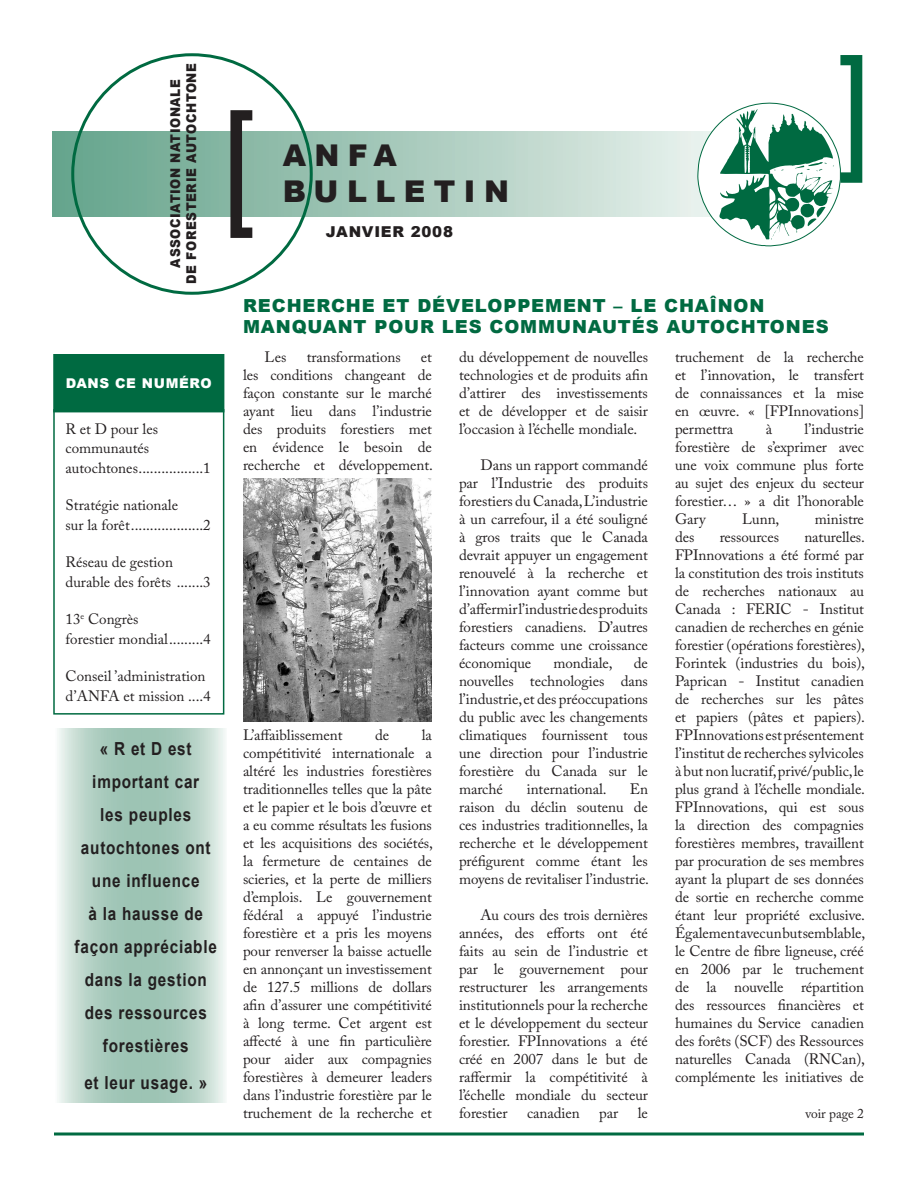
<style>
.page{position:relative;width:918px;height:1188px;background:#fff}
.page>*{position:absolute;margin:0;border:0;box-sizing:border-box;transform-origin:0 0}
.t1{font:900 30px "Arial";letter-spacing:.28em;color:#231f20}
.t2{font:700 18px/33px "Arial";letter-spacing:.05em;color:#231f20;text-align:center;scale:.85 1}
.t3{font:900 18px/21.6px "Arial";letter-spacing:.05em;color:#006a41}
.t4{font:15px/18px "Adobe Caslon Pro";letter-spacing:-.005em;color:#231f20;text-align:justify}
.t5{font:900 15px "Arial";letter-spacing:.05em;color:#231f20}
.t6{font:900 13.5px "Arial";letter-spacing:.05em;color:#231f20;scale:.9 1}
.t7{font:900 13.5px "Arial";letter-spacing:.05em;color:#fff}
.t8{font:13.5px "Adobe Caslon Pro";letter-spacing:-.005em;color:#231f20}
</style>
<div class="page">
<svg style="left:53px;top:132px;width:645px;height:85px;background:#a3c7b9"></svg>
<svg style="left:230px;top:110px;width:22px;height:128px;background:#56625c"></svg>
<svg style="left:698px;top:55px;width:164px;height:191px"></svg>
<div style="left:54px;top:355px;width:170px;height:57px;background:#006a41"></div>
<div style="left:53px;top:354px;width:171px;height:58px;border:2px solid #006a41"></div>
<div style="left:53px;top:409px;width:171px;height:306px;border:2px solid #006a41"></div>
<img style="left:243px;top:478px;width:189px;height:244px">
<svg style="left:58px;top:728px;width:167px;height:374px;background:#b4d1c5"></svg>
<svg style="left:54px;top:1132px;width:810px;height:4px;background:#3f8f70"></svg>
<p class="t6" style="left:182px;top:284px;width:247px;rotate:-90deg">DE FORESTERIE AUTOCHTONE</p>
<p class="t6" style="left:165px;top:268px;width:211px;rotate:-90deg">ASSOCIATION NATIONALE</p>
<p class="t7" style="left:66px;top:373px;width:12px">DAN</p>
<p class="t7" style="left:100px;top:373px;width:114px">S CE NUMÉRO</p>
<p class="t4" style="left:66px;top:419px;width:147px;line-height:19.5px;text-align:left">R et D pour les communautés autochtones.................1</p>
<p class="t4" style="left:66px;top:495px;width:147px;line-height:19.5px">Stratégie nationale<br>sur la forêt...................2</p>
<p class="t4" style="left:66px;top:552px;width:147px;line-height:19.5px">Réseau de gestion durable des forêts .......3</p>
<p class="t4" style="left:66px;top:609px;width:147px;line-height:19.5px">13<sup>e</sup> Congrès<br>forestier mondial.........4</p>
<p class="t4" style="left:66px;top:666px;width:147px;line-height:19.5px">Conseil ’administration d’anfa et mission ....4</p>
<p class="t2" style="left:100px;top:732px;width:109px">« R et D est</p>
<p class="t2" style="left:75px;top:765px;width:169px">important car<br>les peuples autochtones ont une influence<br>à la hausse de façon appréciable dans la gestion des ressources forestières</p>
<p class="t2" style="left:84px;top:1067px;width:146px">et leur usage. »</p>
<p class="t1" style="left:283px;top:133px;width:116px">ANFA</p>
<p class="t1" style="left:283px;top:169px;width:223px">BULLETIN</p>
<p class="t5" style="left:326px;top:221px;width:129px">JANVIER 2008</p>
<p class="t3" style="left:243px;top:294px;width:587px">RECHERCHE ET DÉVELOPPEMENT – LE CHAÎNON<br>MANQUANT POUR LES COMMUNAUTÉS AUTOCHTONES</p>
<p class="t4" style="left:265px;top:348px;width:23px">Les</p>
<p class="t4" style="left:307px;top:348px;width:96px">transformations</p>
<p class="t4" style="left:459px;top:348px;width:191px">du développement de nouvelles technologies et de produits afin d’attirer des investissements et de développer et de saisir l’occasion à l’échelle mondiale.</p>
<p class="t4" style="left:459px;top:456px;width:191px;text-indent:22px">Dans un rapport commandé par l’Industrie des produits forestiers du Canada, L’industrie à un carrefour, il a été souligné à gros traits que le Canada devrait appuyer un engagement renouvelé à la recherche et l’innovation ayant comme but d’affermir l’industrie des produits forestiers canadiens. D’autres facteurs comme une croissance économique</p>
<p class="t4" style="left:675px;top:348px;width:190px">truchement de la recherche et l’innovation, le transfert de connaissances et la mise en œuvre. « [FPInnovations] permettra</p>
<p class="t4" style="left:243px;top:348px;width:192px;text-indent:178px">et les conditions changeant de façon constante sur le marché ayant lieu dans l’industrie des produits forestiers met en évidence le besoin de recherche et développement.</p>
<p class="t4" style="left:675px;top:420px;width:191px;text-indent:129px">l’industrie forestière de s’exprimer avec une voix commune plus forte au sujet des enjeux du secteur forestier… » a dit l’honorable Gary</p>
<p class="t4" style="left:766px;top:420px;width:8px">à</p>
<p class="t4" style="left:742px;top:510px;width:39px">Lunn,</p>
<p class="t4" style="left:815px;top:510px;width:51px">ministre</p>
<p class="t4" style="left:675px;top:528px;width:192px;text-indent:129px">naturelles.<br>FPInnovations a été formé par la constitution des trois instituts de recherches nationaux au Canada : FERIC - Institut canadien de recherches en génie forestier (opérations forestières), Forintek (industries du bois), Paprican - Institut canadien de recherches sur les pâtes et papiers (pâtes et papiers).<br>FPInnovations est présentement l’institut de recherches sylvicoles à but non lucratif, privé/public, le plus grand à l’échelle mondiale.<br>FPInnovations, qui est sous la direction des compagnies forestières membres, travaillent par procuration de ses membres ayant la plupart de ses données de sortie en recherche comme étant leur propriété exclusive.<br>Également avec un but semblable, le Centre de fibre ligneuse, créé en 2006 par le truchement de la nouvelle répartition des ressources financières et humaines du Service canadien des forêts (SCF) des Ressources naturelles Canada (RNCan), complémente les initiatives de</p>
<p class="t8" style="left:805px;top:1105px;width:60px">voir page 2</p>
<p class="t4" style="left:675px;top:528px;width:21px">des</p>
<p class="t4" style="left:720px;top:528px;width:61px">ressources</p>
<p class="t4" style="left:459px;top:654px;width:190px;text-indent:175px">de nouvelles technologies dans l’industrie, et des préoccupations du public avec les changements climatiques fournissent tous une direction pour l’industrie forestière du Canada sur le marché</p>
<p class="t4" style="left:554px;top:654px;width:61px">mondiale,</p>
<p class="t4" style="left:243px;top:726px;width:192px;text-indent:179px">la compétitivité internationale a altéré les industries forestières traditionnelles telles que la pâte et le papier et le bois d’œuvre et a eu comme résultats les fusions et les acquisitions des sociétés, la fermeture de centaines de scieries, et la perte de milliers d’emplois. Le gouvernement fédéral a appuyé l’industrie forestière et a pris les moyens pour renverser la baisse actuelle en annonçant un investissement de 127.5 millions de dollars afin d’assurer une compétitivité à long terme. Cet argent est affecté à une fin particulière pour aider aux compagnies forestières à demeurer leaders dans l’industrie forestière par le truchement de la recherche et</p>
<p class="t4" style="left:243px;top:726px;width:101px">L’affaiblissement</p>
<p class="t4" style="left:375px;top:726px;width:16px">de</p>
<p class="t4" style="left:527px;top:780px;width:81px">international.</p>
<p class="t4" style="left:459px;top:780px;width:192px;text-indent:171px">En raison du déclin soutenu de ces industries traditionnelles, la recherche et le développement préfigurent comme étant les moyens de revitaliser l’industrie.</p>
<p class="t4" style="left:459px;top:906px;width:191px;text-indent:22px">Au cours des trois dernières années, des efforts ont été faits au sein de l’industrie et par le gouvernement pour restructurer les arrangements institutionnels pour la recherche et le développement du secteur forestier. FPInnovations a été créé en 2007 dans le but de raffermir la compétitivité à l’échelle mondiale du secteur forestier</p>
<p class="t4" style="left:527px;top:1104px;width:54px">canadien</p>
<p class="t4" style="left:599px;top:1104px;width:21px">par</p>
<p class="t4" style="left:638px;top:1104px;width:12px">le</p>
</div>
